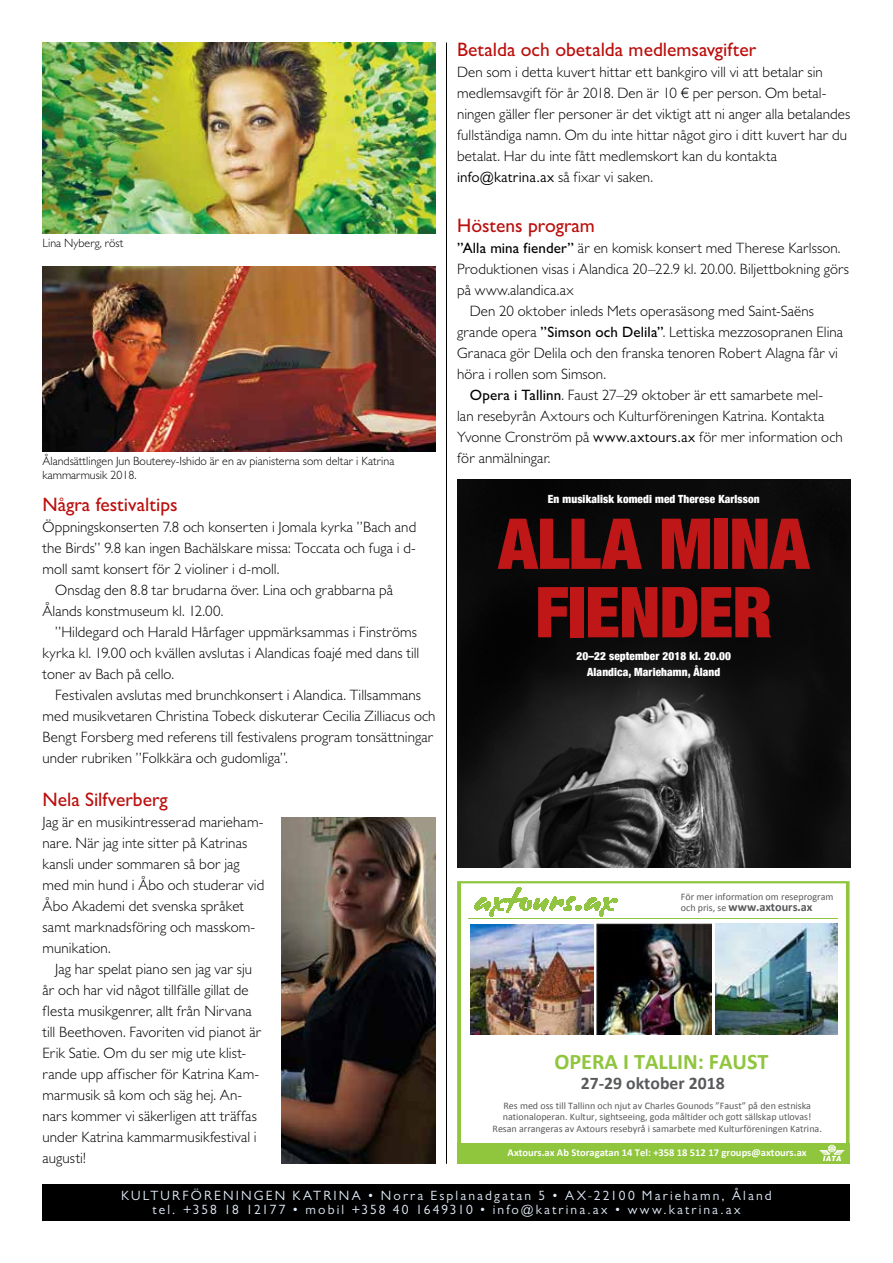
<style>
.page{position:relative;width:893px;height:1263px;background:#fff}
.page>*{position:absolute;margin:0;border:0;box-sizing:border-box;transform-origin:0 0}
.t1{font:900 condensed 70.35px/68.4px "Helvetica Neue";letter-spacing:-.015em;color:#bf1717;text-align:center}
.t2{font:700 22.2px "Calibri";color:#90c53e}
.t3{font:500 19.5px "Gill Sans MT Pro";color:#bb0e0c}
.t4{font:700 17.7px "Calibri";color:#58595b}
.t5{font:300 15px/21px "Gill Sans MT Pro";letter-spacing:.005em;color:#000}
.t6{font:13.5px/13.5px "Gill Sans MT Pro";letter-spacing:.155em;color:#e2ecf9;text-align:center}
.t7{font:700 12.3px "Calibri";letter-spacing:-.005em;color:#58595b}
.t8{font:300 12px/13.5px "Gill Sans MT Pro";color:#000}
.t9{font:900 condensed 11.25px/15.9px "Helvetica Neue";letter-spacing:.01em;color:#fff;text-align:center}
.t10{font:700 10.5px "Calibri";color:#fff}
.t11{font:10.05px/11.9px "Calibri";color:#58595b;text-align:center}
.s1{font-weight:400}
.s2{font-weight:500}
.s3{font-weight:400;font-size:10.05px}
</style>
<div class="page">
<div style="left:43px;top:1184px;width:807px;height:36px;background:#000"></div>
<svg style="left:457px;top:881px;width:392px;height:262px"></svg>
<hr style="left:468px;top:918px;width:370px;height:1px;background:#90c53e">
<svg style="left:474px;top:887px;width:143px;height:30px"></svg>
<div style="left:457px;top:1143px;width:392px;height:20px;background:#90c53e"></div>
<svg style="left:819px;top:1144px;width:26px;height:17px"></svg>
<img style="left:597px;top:923px;width:115px;height:111px">
<img style="left:715px;top:924px;width:123px;height:110px">
<img style="left:471px;top:924px;width:123px;height:110px">
<img style="left:282px;top:817px;width:154px;height:346px">
<img style="left:43px;top:43px;width:393px;height:191px">
<hr style="left:446px;top:43px;width:1px;height:1121px;background:#000">
<img style="left:457px;top:480px;width:393px;height:387px">
<img style="left:43px;top:266px;width:393px;height:186px">
<p class="t8" style="left:43px;top:236px;width:83px">Lina Nyberg, röst</p>
<p class="t8" style="left:43px;top:454px;width:353px">Ålandsättlingen Jun Bouterey-Ishido är en av pianisterna som deltar i Katrina kammarmusik 2018.</p>
<h3 class="t3" style="left:43px;top:493px;width:137px">Några festivaltips</h3>
<p class="t5" style="left:43px;top:516px;width:375px">Öppningskonserten 7.8 och konserten i Jomala kyrka ”Bach and</p>
<p class="t5" style="left:43px;top:537px;width:375px">the Birds” 9.8 kan ingen Bachälskare missa: Toccata och fuga i d-</p>
<p class="t5" style="left:43px;top:558px;width:238px">moll samt konsert för 2 violiner i d-moll.</p>
<p class="t5" style="left:55px;top:579px;width:339px">Onsdag den 8.8 tar brudarna över. Lina och grabbarna på</p>
<p class="t5" style="left:43px;top:600px;width:182px">Ålands konstmuseum kl. 12.00.</p>
<p class="t5" style="left:55px;top:621px;width:363px">”Hildegard och Harald Hårfager uppmärksammas i Finströms</p>
<p class="t5" style="left:43px;top:642px;width:378px">kyrka kl. 19.00 och kvällen avslutas i Alandicas foajé med dans till</p>
<p class="t5" style="left:43px;top:663px;width:133px">toner av Bach på cello.</p>
<p class="t5" style="left:55px;top:684px;width:367px">Festivalen avslutas med brunchkonsert i Alandica. Tillsammans</p>
<p class="t5" style="left:43px;top:705px;width:394px">med musikvetaren Christina Tobeck diskuterar Cecilia Zilliacus och</p>
<p class="t5" style="left:43px;top:726px;width:392px">Bengt Forsberg med referens till festivalens program tonsättningar</p>
<p class="t5" style="left:43px;top:747px;width:247px">under rubriken ”Folkkära och gudomliga”.</p>
<h3 class="t3" style="left:43px;top:788px;width:127px">Nela Silfverberg</h3>
<p class="t5" style="left:43px;top:811px;width:223px">Jag är en musikintresserad marieham&shy;nare. När jag inte sitter på Katrinas kansli under sommaren så bor jag med min hund i Åbo och studerar vid<br>Åbo Akademi det svenska språket samt marknadsföring och masskom&shy;munikation.</p>
<p class="t5" style="left:43px;top:958px;width:220px;text-indent:13px">Jag har spelat piano sen jag var sju år och har vid något tillfälle gillat de flesta musikgenrer, allt från Nirvana till Beethoven. Favoriten vid pianot är Erik Satie. Om du ser mig ute klist&shy;rande upp affischer för Katrina Kam&shy;marmusik så kom och säg hej. An&shy;nars kommer vi säkerligen att träffas under Katrina kammarmusikfestival i augusti!</p>
<h3 class="t3" style="left:457px;top:38px;width:301px">Betalda och obetalda medlemsavgifter</h3>
<p class="t5" style="left:457px;top:61px;width:395px">Den som i detta kuvert hittar ett bankgiro vill vi att betalar sin medlemsavgift för år 2018. Den är 10 € per person. Om betal&shy;ningen gäller fler personer är det viktigt att ni anger alla betalandes fullständiga namn. Om du inte hittar något giro i ditt kuvert har du betalat. Har du inte fått medlemskort kan du kontakta <span class="s1">info@katrina.ax</span> så fixar vi saken.</p>
<h3 class="t3" style="left:457px;top:214px;width:139px">Höstens program</h3>
<p class="t5" style="left:457px;top:238px;width:385px"><span class="s2">”Alla mina fiender”</span> är en komisk konsert med Therese Karlsson.</p>
<p class="t5" style="left:457px;top:259px;width:393px">Produktionen visas i Alandica 20–22.9 kl. 20.00. Biljettbokning görs</p>
<p class="t5" style="left:457px;top:280px;width:118px">på www.alandica.ax</p>
<p class="t5" style="left:470px;top:301px;width:346px">Den 20 oktober inleds Mets operasäsong med Saint-Saëns</p>
<p class="t5" style="left:457px;top:322px;width:387px">grande opera <span class="s2">”Simson och Delila”</span>. Lettiska mezzosopranen Elina</p>
<p class="t5" style="left:457px;top:343px;width:382px">Granaca gör Delila och den franska tenoren Robert Alagna får vi</p>
<p class="t5" style="left:457px;top:364px;width:150px">höra i rollen som Simson.</p>
<p class="t5" style="left:470px;top:385px;width:355px"><span class="s2">Opera i Tallinn</span>. Faust 27–29 oktober är ett samarbete mel-</p>
<p class="t5" style="left:457px;top:406px;width:369px">lan resebyrån Axtours och Kulturföreningen Katrina. Kontakta</p>
<p class="t5" style="left:457px;top:427px;width:387px">Yvonne Cronström på <span class="s1">www.axtours.ax</span> för mer information och</p>
<p class="t5" style="left:457px;top:448px;width:95px">för anmälningar.</p>
<p class="t9" style="left:548px;top:491px;width:214px">En musikalisk komedi med Therese Karlsson</p>
<h1 class="t1" style="left:498px;top:506px;width:312px">ALLA MINA<br>FIENDER</h1>
<p class="t9" style="left:576px;top:648px;width:156px">20–22 september 2018 kl. 20.00<br>Alandica, Mariehamn, Åland</p>
<p class="t11" style="left:681px;top:891px;width:154px">För mer information om reseprogram</p>
<p class="t7" style="left:681px;top:899px;width:133px"><span class="s3">och pris, se</span> www.axtours.ax</p>
<h2 class="t2" style="left:554px;top:1047px;width:216px">OPERA I TALLIN: FAUST</h2>
<p class="t4" style="left:581px;top:1072px;width:146px">27-29 oktober 2018</p>
<p class="t11" style="left:493px;top:1099px;width:331px">Res med oss till Tallinn och njut av Charles Gounods ”Faust” på den estniska nationaloperan. Kultur, sightseeing, goda måltider och gott sällskap utlovas!<br>Resan arrangeras av Axtours resebyrå i samarbete med Kulturföreningen Katrina.</p>
<p class="t10" style="left:508px;top:1146px;width:301px">Axtours.ax Ab Storagatan 14 Tel: +358 18 512 17 groups@axtours.ax</p>
<p class="t6" style="left:121px;top:1189px;width:652px">KULTURFÖRENINGEN KATRINA • Norra Esplanadgatan 5 • AX-22100 Mariehamn, Åland tel. +358 18 12177 • mobil +358 40 1649310 • info@katrina.ax • www.katrina.ax</p>
</div>
